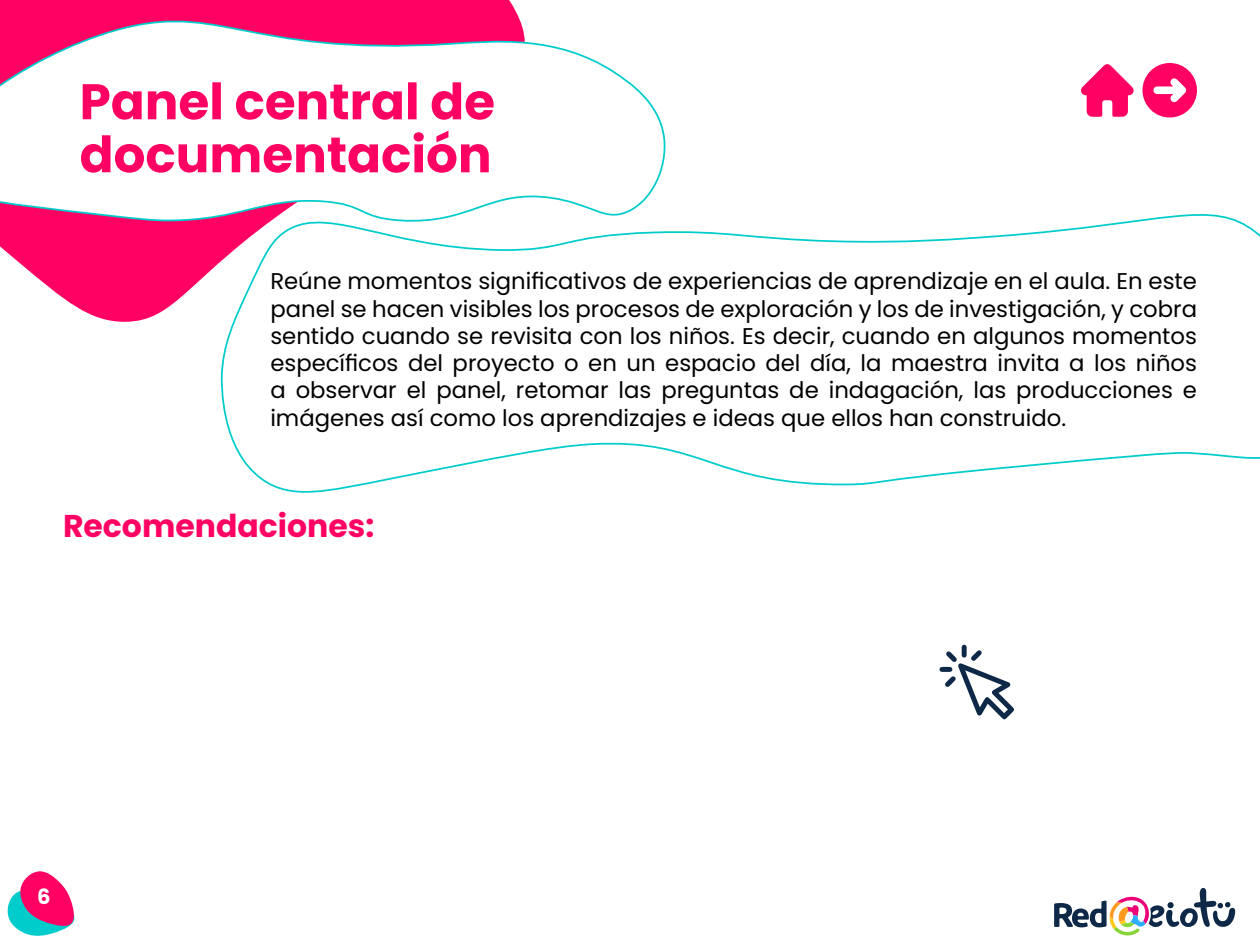
<style>
.page{position:relative;width:1260px;height:945px;background:#fff}
.page>*{position:absolute;margin:0;border:0;box-sizing:border-box;transform-origin:0 0}
.t1{font:700 50.05px/53px "Poppins";color:#ff0063}
.t2{font:700 31.5px "Poppins";color:#ff0063}
.t3{font:22.75px/27.3px "Poppins";color:#000;text-align:justify}
.t4{font:700 21px "Poppins";color:#fff}
</style>
<div class="page">
<svg style="left:7px;top:871px;width:68px;height:65px"></svg>
<svg style="left:1054px;top:888px;width:181px;height:48px"></svg>
<svg style="left:220px;top:214px;width:1040px;height:279px"></svg>
<svg style="left:0;top:226px;width:538px;height:96px"></svg>
<svg style="left:0;top:0;width:667px;height:226px"></svg>
<svg style="left:1081px;top:64px;width:53px;height:53px"></svg>
<svg style="left:1142px;top:63px;width:55px;height:55px"></svg>
<svg style="left:940px;top:645px;width:74px;height:74px"></svg>
<h1 class="t1" style="left:80px;top:76px;width:417px">Panel central de documentación</h1>
<p class="t3" style="left:270px;top:268px;width:928px">Reúne momentos significativos de experiencias de aprendizaje en el aula. En este panel se hacen visibles los procesos de exploración y los de investigación, y cobra sentido cuando se revisita con los niños. Es decir, cuando en algunos momentos específicos del proyecto o en un espacio del día, la maestra invita a los niños a observar el panel, retomar las preguntas de indagación, las producciones e imágenes así como los aprendizajes e ideas que ellos han construido.</p>
<h2 class="t2" style="left:63px;top:508px;width:313px">Recomendaciones:</h2>
<p class="t4" style="left:37px;top:885px;width:15px">6</p>
</div>
